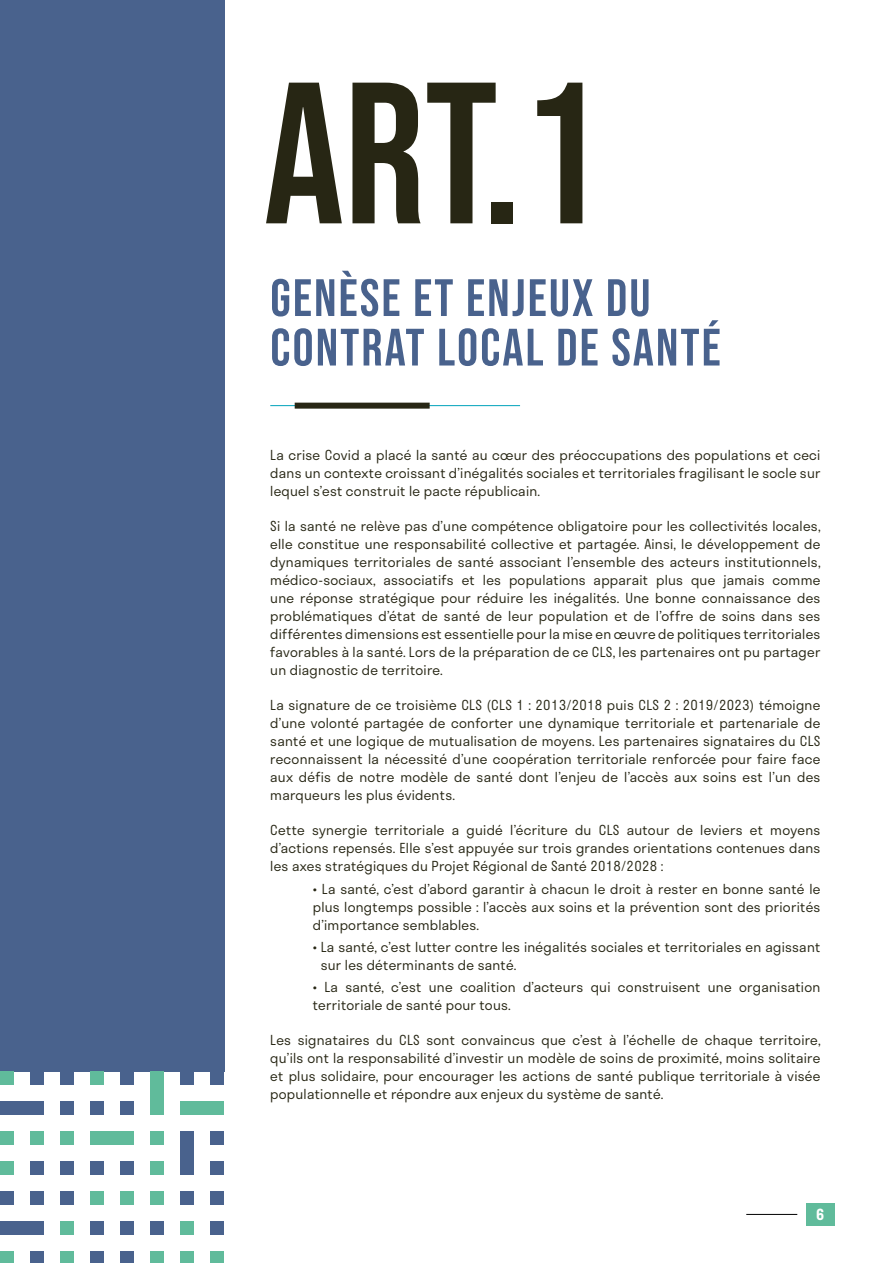
<style>
.page{position:relative;width:893px;height:1263px;background:#fff}
.page>*{position:absolute;margin:0;border:0;box-sizing:border-box;transform-origin:0 0}
.t1{font:201px "Bebas Neue";color:#272614}
.t2{font:52.5px/49.5px "Bebas Neue";letter-spacing:.04em;color:#49628d}
.t3{font:600 15px "Stratos";color:#fff}
.t4{font:300 13.5px/18px "Stratos";letter-spacing:.02em;color:#272614;text-align:justify}
</style>
<div class="page">
<div style="left:806px;top:1203px;width:28px;height:23px;background:#60bb9b"></div>
<hr style="left:746px;top:1214px;width:51px;height:1px;background:#000">
<div style="left:0;top:0;width:224px;height:1071px;background:#49628d"></div>
<div style="left:121px;top:1071px;width:13px;height:13px;background:#49628d"></div>
<div style="left:0;top:1071px;width:14px;height:13px;background:#60bb9b"></div>
<div style="left:31px;top:1071px;width:13px;height:13px;background:#49628d"></div>
<div style="left:61px;top:1071px;width:13px;height:13px;background:#49628d"></div>
<div style="left:91px;top:1071px;width:13px;height:13px;background:#60bb9b"></div>
<div style="left:181px;top:1071px;width:13px;height:13px;background:#49628d"></div>
<div style="left:211px;top:1071px;width:13px;height:13px;background:#49628d"></div>
<div style="left:0;top:1101px;width:44px;height:13px;background:#49628d"></div>
<div style="left:61px;top:1101px;width:13px;height:13px;background:#49628d"></div>
<div style="left:91px;top:1101px;width:13px;height:13px;background:#49628d"></div>
<div style="left:121px;top:1101px;width:13px;height:13px;background:#49628d"></div>
<div style="left:151px;top:1071px;width:13px;height:43px;background:#60bb9b"></div>
<div style="left:181px;top:1101px;width:43px;height:13px;background:#60bb9b"></div>
<div style="left:0;top:1131px;width:14px;height:13px;background:#60bb9b"></div>
<div style="left:31px;top:1131px;width:13px;height:13px;background:#60bb9b"></div>
<div style="left:61px;top:1131px;width:13px;height:13px;background:#60bb9b"></div>
<div style="left:91px;top:1131px;width:43px;height:13px;background:#60bb9b"></div>
<div style="left:151px;top:1131px;width:13px;height:13px;background:#60bb9b"></div>
<div style="left:181px;top:1131px;width:13px;height:44px;background:#49628d"></div>
<div style="left:211px;top:1131px;width:13px;height:13px;background:#49628d"></div>
<div style="left:0;top:1161px;width:14px;height:13px;background:#60bb9b"></div>
<div style="left:31px;top:1161px;width:13px;height:13px;background:#49628d"></div>
<div style="left:61px;top:1161px;width:13px;height:13px;background:#49628d"></div>
<div style="left:91px;top:1161px;width:13px;height:13px;background:#49628d"></div>
<div style="left:121px;top:1161px;width:13px;height:13px;background:#49628d"></div>
<div style="left:151px;top:1161px;width:13px;height:13px;background:#60bb9b"></div>
<div style="left:211px;top:1161px;width:13px;height:13px;background:#49628d"></div>
<div style="left:0;top:1191px;width:14px;height:13px;background:#49628d"></div>
<div style="left:31px;top:1191px;width:13px;height:13px;background:#49628d"></div>
<div style="left:61px;top:1191px;width:13px;height:13px;background:#49628d"></div>
<div style="left:91px;top:1191px;width:13px;height:13px;background:#60bb9b"></div>
<div style="left:121px;top:1191px;width:13px;height:13px;background:#60bb9b"></div>
<div style="left:151px;top:1191px;width:13px;height:13px;background:#60bb9b"></div>
<div style="left:181px;top:1191px;width:13px;height:13px;background:#49628d"></div>
<div style="left:211px;top:1191px;width:13px;height:13px;background:#49628d"></div>
<div style="left:0;top:1221px;width:44px;height:13px;background:#49628d"></div>
<div style="left:61px;top:1221px;width:13px;height:13px;background:#60bb9b"></div>
<div style="left:91px;top:1221px;width:13px;height:13px;background:#49628d"></div>
<div style="left:121px;top:1221px;width:13px;height:13px;background:#49628d"></div>
<div style="left:151px;top:1221px;width:13px;height:13px;background:#49628d"></div>
<div style="left:181px;top:1221px;width:13px;height:13px;background:#60bb9b"></div>
<div style="left:211px;top:1221px;width:13px;height:13px;background:#49628d"></div>
<div style="left:0;top:1251px;width:14px;height:12px;background:#60bb9b"></div>
<div style="left:31px;top:1251px;width:13px;height:12px;background:#49628d"></div>
<div style="left:61px;top:1251px;width:13px;height:12px;background:#60bb9b"></div>
<div style="left:91px;top:1251px;width:13px;height:12px;background:#49628d"></div>
<div style="left:121px;top:1251px;width:13px;height:12px;background:#49628d"></div>
<div style="left:151px;top:1251px;width:13px;height:12px;background:#60bb9b"></div>
<div style="left:181px;top:1251px;width:13px;height:12px;background:#60bb9b"></div>
<div style="left:211px;top:1251px;width:13px;height:12px;background:#60bb9b"></div>
<hr style="left:270px;top:405px;width:250px;height:1px;background:#00a3bb">
<div style="left:295px;top:403px;width:135px;height:6px;background:#272614"></div>
<h1 class="t1" style="left:264px;top:40px;width:339px">ART.1</h1>
<h2 class="t2" style="left:270px;top:273px;width:452px">GENÈSE ET ENJEUX DU<br>CONTRAT LOCAL DE SANTÉ</h2>
<p class="t4" style="left:270px;top:446px;width:552px">La crise Covid a placé la santé au cœur des préoccupations des populations et ceci dans un contexte croissant d’inégalités sociales et territoriales fragilisant le socle sur lequel s’est construit le pacte républicain.</p>
<p class="t4" style="left:270px;top:517px;width:552px">Si la santé ne relève pas d’une compétence obligatoire pour les collectivités locales, elle constitue une responsabilité collective et partagée. Ainsi, le développement de dynamiques territoriales de santé associant l’ensemble des acteurs institutionnels, médico-sociaux, associatifs et les populations apparait plus que jamais comme une réponse stratégique pour réduire les inégalités. Une bonne connaissance des problématiques d’état de santé de leur population et de l’offre de soins dans ses différentes dimensions est essentielle pour la mise en œuvre de politiques territoriales favorables à la santé. Lors de la préparation de ce CLS, les partenaires ont pu partager un diagnostic de territoire.</p>
<p class="t4" style="left:270px;top:696px;width:552px">La signature de ce troisième CLS (CLS 1 : 2013/2018 puis CLS 2 : 2019/2023) témoigne d’une volonté partagée de conforter une dynamique territoriale et partenariale de santé et une logique de mutualisation de moyens. Les partenaires signataires du CLS reconnaissent la nécessité d’une coopération territoriale renforcée pour faire face aux défis de notre modèle de santé dont l’enjeu de l’accès aux soins est l’un des marqueurs les plus évidents.</p>
<p class="t4" style="left:270px;top:821px;width:552px">Cette synergie territoriale a guidé l’écriture du CLS autour de leviers et moyens d’actions repensés. Elle s’est appuyée sur trois grandes orientations contenues dans les axes stratégiques du Projet Régional de Santé 2018/2028 :</p>
<p class="t4" style="left:313px;top:879px;width:509px">• La santé, c’est d’abord garantir à chacun le droit à rester en bonne santé le plus longtemps possible : l’accès aux soins et la prévention sont des priorités d’importance semblables.</p>
<p class="t4" style="left:321px;top:937px;width:501px;text-indent:-8px">• La santé, c’est lutter contre les inégalités sociales et territoriales en agissant sur les déterminants de santé.</p>
<p class="t4" style="left:313px;top:978px;width:509px">• La santé, c’est une coalition d’acteurs qui construisent une organisation territoriale de santé pour tous.</p>
<p class="t4" style="left:270px;top:1031px;width:552px">Les signataires du CLS sont convaincus que c’est à l’échelle de chaque territoire, qu’ils ont la responsabilité d’investir un modèle de soins de proximité, moins solitaire et plus solidaire, pour encourager les actions de santé publique territoriale à visée populationnelle et répondre aux enjeux du système de santé.</p>
<p class="t3" style="left:816px;top:1202px;width:10px">6</p>
</div>
